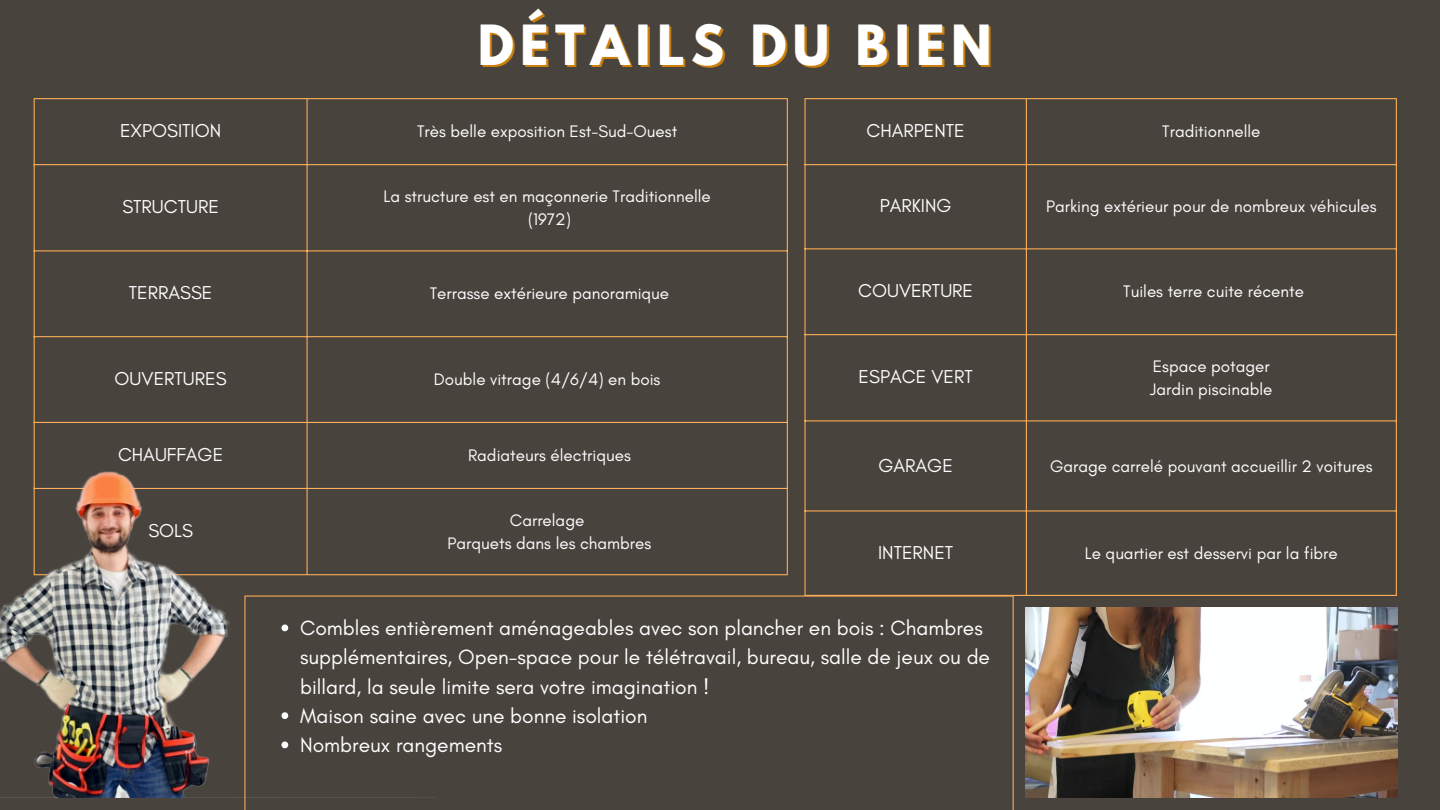
<style>
.page{position:relative;width:1440px;height:810px;background:#49433e}
.page>*{position:absolute;margin:0;border:0;box-sizing:border-box;transform-origin:0 0}
.t1{font:700 49.1px "League Spartan";letter-spacing:.13em;color:#fff}
.t2{font:21px/29.2px "Glacial Indifference";color:#fff}
.t3{font:19px "Glacial Indifference";color:#fff}
.t4{font:17px "Glacial Indifference";color:#fff}
</style>
<div class="page">
<hr style="left:804px;top:99px;width:2px;height:496px;background:#ffb058">
<hr style="left:1026px;top:99px;width:1px;height:496px;background:#ffb058">
<hr style="left:1396px;top:99px;width:1px;height:496px;background:#ffb058">
<hr style="left:804px;top:98px;width:593px;height:1px;background:#ffb058">
<hr style="left:804px;top:164px;width:593px;height:1px;background:#ffb058">
<hr style="left:804px;top:248px;width:593px;height:1px;background:#ffb058">
<hr style="left:804px;top:334px;width:593px;height:1px;background:#ffb058">
<hr style="left:804px;top:420px;width:593px;height:1px;background:#ffb058">
<hr style="left:804px;top:510px;width:593px;height:2px;background:#ffb058">
<hr style="left:804px;top:595px;width:593px;height:1px;background:#ffb058">
<hr style="left:244px;top:597px;width:1px;height:213px;background:#ffb058">
<hr style="left:1013px;top:597px;width:1px;height:213px;background:#ffb058">
<hr style="left:244px;top:596px;width:770px;height:1px;background:#ffb058">
<hr style="left:244px;top:809px;width:770px;height:1px;background:#ffb058">
<hr style="left:34px;top:99px;width:1px;height:475px;background:#ffb058">
<hr style="left:307px;top:99px;width:1px;height:475px;background:#ffb058">
<hr style="left:787px;top:99px;width:1px;height:475px;background:#ffb058">
<hr style="left:34px;top:98px;width:754px;height:1px;background:#ffb058">
<hr style="left:34px;top:164px;width:754px;height:1px;background:#ffb058">
<hr style="left:34px;top:250px;width:754px;height:1px;background:#ffb058">
<hr style="left:34px;top:336px;width:754px;height:1px;background:#ffb058">
<hr style="left:34px;top:422px;width:754px;height:1px;background:#ffb058">
<hr style="left:34px;top:488px;width:754px;height:1px;background:#ffb058">
<hr style="left:34px;top:574px;width:754px;height:1px;background:#ffb058">
<img style="left:0;top:463px;width:436px;height:334px">
<img style="left:1026px;top:608px;width:371px;height:189px">
<p class="t1" style="left:478px;top:21px;width:515px">DÉTAILS DU BIEN</p>
<p class="t3" style="left:120px;top:119px;width:103px">EXPOSITION</p>
<p class="t4" style="left:417px;top:121px;width:262px">Très belle exposition Est-Sud-Ouest</p>
<p class="t3" style="left:122px;top:195px;width:98px">STRUCTURE</p>
<p class="t4" style="left:384px;top:186px;width:329px">La structure est en maçonnerie Traditionnelle</p>
<p class="t4" style="left:528px;top:209px;width:44px">(1972)</p>
<p class="t3" style="left:129px;top:281px;width:85px">TERRASSE</p>
<p class="t4" style="left:430px;top:283px;width:241px">Terrasse extérieure panoramique</p>
<p class="t3" style="left:115px;top:367px;width:113px">OUVERTURES</p>
<p class="t4" style="left:434px;top:369px;width:228px">Double vitrage (4/6/4) en bois</p>
<p class="t3" style="left:118px;top:443px;width:107px">CHAUFFAGE</p>
<p class="t4" style="left:468px;top:445px;width:164px">Radiateurs électriques</p>
<p class="t3" style="left:148px;top:519px;width:46px">SOLS</p>
<p class="t4" style="left:510px;top:510px;width:76px">Carrelage</p>
<p class="t4" style="left:448px;top:533px;width:205px">Parquets dans les chambres</p>
<h1 class="t3" style="left:867px;top:119px;width:100px">CHARPENTE</h1>
<p class="t4" style="left:1162px;top:121px;width:100px">Traditionnelle</p>
<p class="t3" style="left:880px;top:194px;width:73px">PARKING</p>
<p class="t4" style="left:1046px;top:196px;width:332px">Parking extérieur pour de nombreux véhicules</p>
<p class="t3" style="left:858px;top:279px;width:116px">COUVERTURE</p>
<p class="t4" style="left:1123px;top:281px;width:182px">Tuiles terre cuite récente</p>
<p class="t3" style="left:859px;top:365px;width:116px">ESPACE VERT</p>
<p class="t4" style="left:1153px;top:356px;width:118px">Espace potager</p>
<p class="t4" style="left:1150px;top:379px;width:124px">Jardin piscinable</p>
<p class="t3" style="left:878px;top:454px;width:76px">GARAGE</p>
<p class="t4" style="left:1050px;top:456px;width:324px">Garage carrelé pouvant accueillir 2 voitures</p>
<p class="t3" style="left:878px;top:541px;width:77px">INTERNET</p>
<p class="t4" style="left:1085px;top:543px;width:254px">Le quartier est desservi par la fibre</p>
<p class="t2" style="left:300px;top:613px;width:691px">Combles entièrement aménageables avec son plancher en bois : Chambres supplémentaires, Open-space pour le télétravail, bureau, salle de jeux ou de billard, la seule limite sera votre imagination !</p>
<p class="t2" style="left:300px;top:701px;width:349px">Maison saine avec une bonne isolation</p>
<p class="t2" style="left:300px;top:730px;width:204px">Nombreux rangements</p>
</div>
